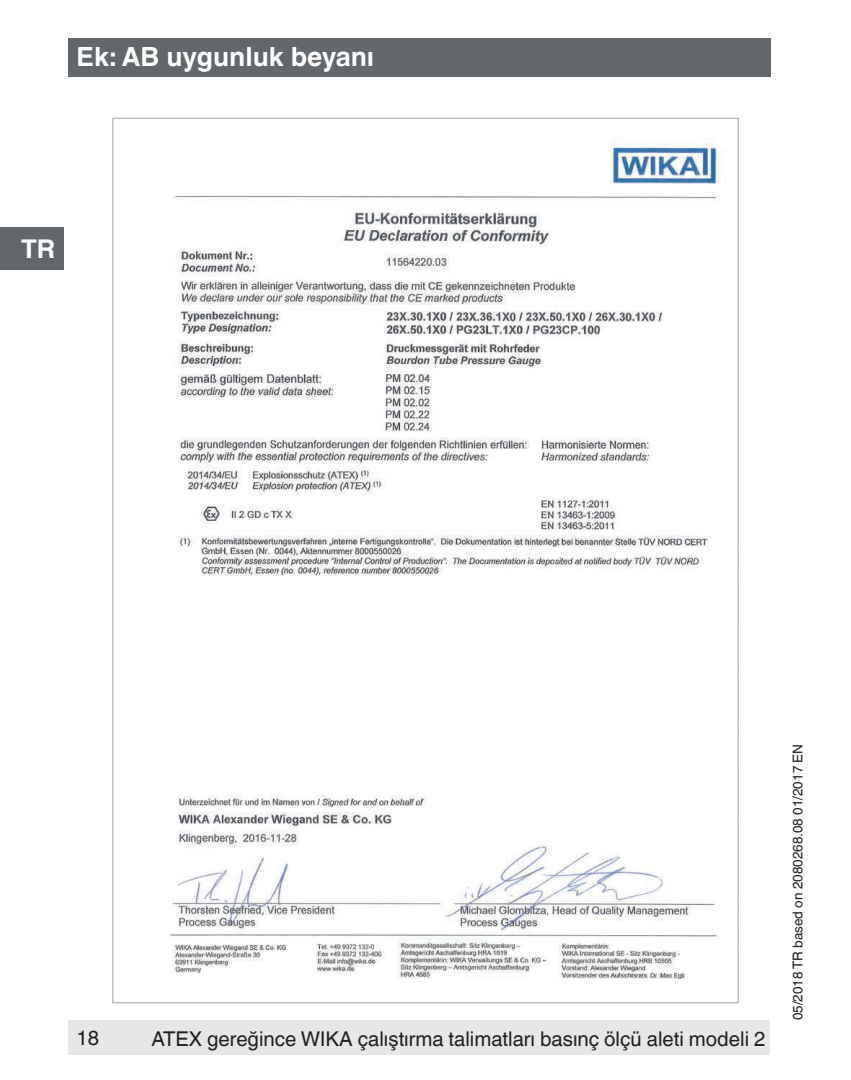
<style>
.page{position:relative;width:851px;height:1080px;background:#fff}
.page>*{position:absolute;margin:0;border:0;box-sizing:border-box;transform-origin:0 0}
.t1{font:700 26.4px "Helvetica World";color:#fff}
.t2{font:700 25.8px "Helvetica World";color:#fff}
.t3{font:20.4px "Helvetica World";color:#231f20}
.t4{font:13.5px "Helvetica World";color:#231f20}
</style>
<div class="page">
<div style="left:0;top:227px;width:64px;height:43px;background:#61676a"></div>
<div style="left:68px;top:38px;width:702px;height:39px;background:#61676a"></div>
<div style="left:68px;top:1020px;width:701px;height:34px;background:#e6e7e9"></div>
<img style="left:170px;top:138px;width:551px;height:841px">
<p class="t1" style="left:77px;top:41px;width:299px">Ek: AB uygunluk beyanı</p>
<p class="t2" style="left:21px;top:234px;width:36px">TR</p>
<p class="t3" style="left:77px;top:1026px;width:24px">18</p>
<p class="t3" style="left:151px;top:1027px;width:615px">ATEX gereğince WIKA çalıştırma talimatları basınç ölçü aleti modeli 2</p>
<p class="t4" style="left:790px;top:1020px;width:278px;rotate:-90deg">05/2018 TR based on 2080268.08 01/2017 EN</p>
</div>
